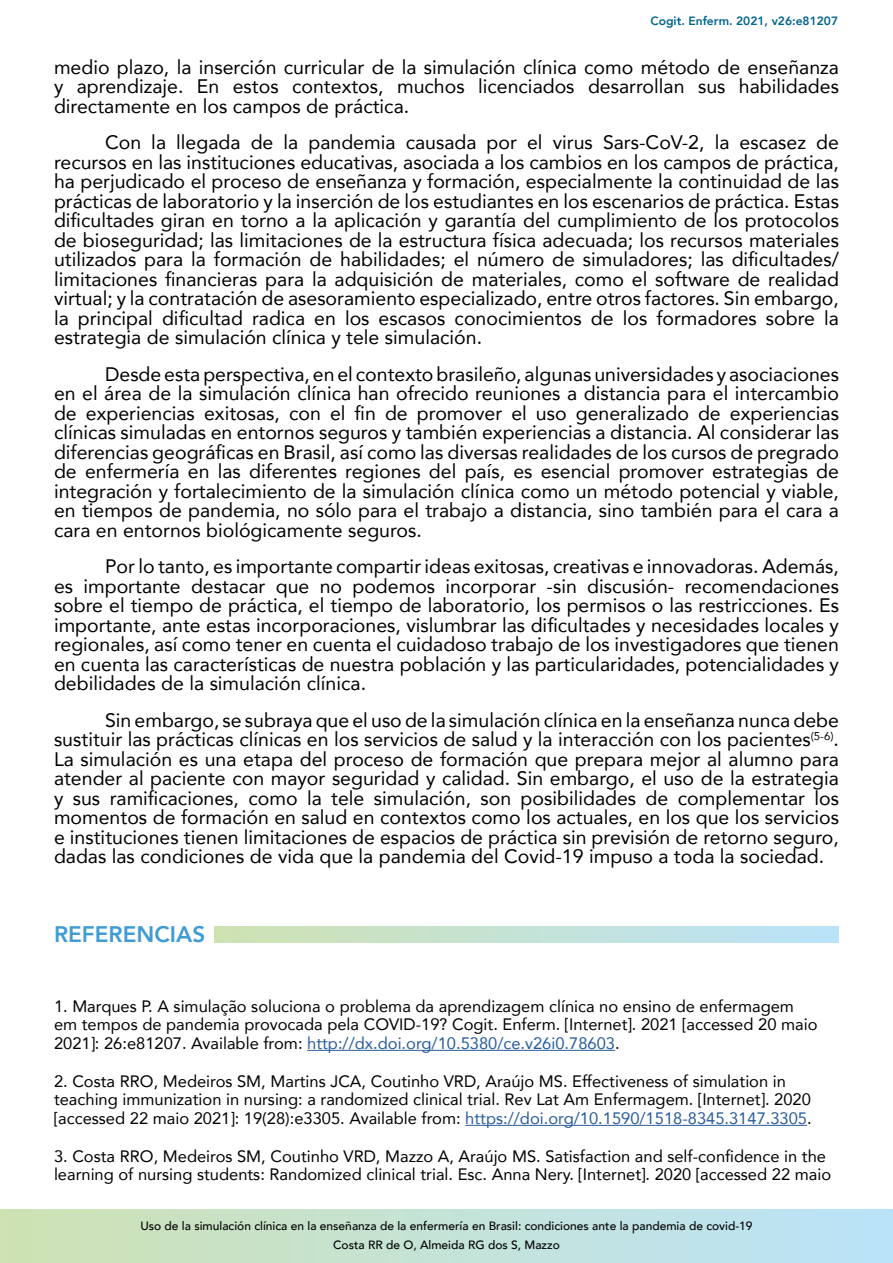
<style>
.page{position:relative;width:893px;height:1263px;background:#fff}
.page>*{position:absolute;margin:0;border:0;box-sizing:border-box;transform-origin:0 0}
.t1{font:800 22.5px "Avenir";color:#409cd4}
.t2{font:19.5px/19.5px "Avenir";color:#000;text-align:justify}
.t3{font:16.5px/18.8px "Avenir";color:#000}
.t4{font:500 12px/18.6px "Avenir";color:#000;text-align:center}
.t5{font:800 12px "Avenir";color:#00658f}
.s1{color:#275b9b}
</style>
<div class="page">
<svg style="left:0;top:1209px;width:893px;height:54px;background:#c4e2d6"></svg>
<div style="left:214px;top:926px;width:625px;height:17px;background:linear-gradient(to right,#cee2b2,#bae3fb)"></div>
<hr style="left:307px;top:1050px;width:308px;height:1px;background:#275b9b">
<hr style="left:465px;top:1125px;width:342px;height:1px;background:#275b9b">
<p class="t5" style="left:650px;top:12px;width:189px">Cogit. Enferm. 2021, v26:e81207</p>
<p class="t2" style="left:54px;top:56px;width:786px">medio plazo, la inserción curricular de la simulación clínica como método de enseñanza y aprendizaje. En estos contextos, muchos licenciados desarrollan sus habilidades directamente en los campos de práctica.</p>
<p class="t2" style="left:54px;top:132px;width:786px;text-indent:51px">Con la llegada de la pandemia causada por el virus Sars-CoV-2, la escasez de recursos en las instituciones educativas, asociada a los cambios en los campos de práctica, ha perjudicado el proceso de enseñanza y formación, especialmente la continuidad de las prácticas de laboratorio y la inserción de los estudiantes en los escenarios de práctica. Estas dificultades giran en torno a la aplicación y garantía del cumplimiento de los protocolos de bioseguridad; las limitaciones de la estructura física adecuada; los recursos materiales utilizados para la formación de habilidades; el número de simuladores; las dificultades/ limitaciones financieras para la adquisición de materiales, como el software de realidad virtual; y la contratación de asesoramiento especializado, entre otros factores. Sin embargo, la principal dificultad radica en los escasos conocimientos de los formadores sobre la estrategia de simulación clínica y tele simulación.</p>
<p class="t2" style="left:54px;top:363px;width:786px;text-indent:51px">Desde esta perspectiva, en el contexto brasileño, algunas universidades y asociaciones en el área de la simulación clínica han ofrecido reuniones a distancia para el intercambio de experiencias exitosas, con el fin de promover el uso generalizado de experiencias clínicas simuladas en entornos seguros y también experiencias a distancia. Al considerar las diferencias geográficas en Brasil, así como las diversas realidades de los cursos de pregrado de enfermería en las diferentes regiones del país, es esencial promover estrategias de integración y fortalecimiento de la simulación clínica como un método potencial y viable, en tiempos de pandemia, no sólo para el trabajo a distancia, sino también para el cara a cara en entornos biológicamente seguros.</p>
<p class="t2" style="left:54px;top:556px;width:786px;text-indent:51px">Por lo tanto, es importante compartir ideas exitosas, creativas e innovadoras. Además, es importante destacar que no podemos incorporar -sin discusión- recomendaciones sobre el tiempo de práctica, el tiempo de laboratorio, los permisos o las restricciones. Es importante, ante estas incorporaciones, vislumbrar las dificultades y necesidades locales y regionales, así como tener en cuenta el cuidadoso trabajo de los investigadores que tienen en cuenta las características de nuestra población y las particularidades, potencialidades y debilidades de la simulación clínica.</p>
<p class="t2" style="left:54px;top:709px;width:786px;text-indent:51px">Sin embargo, se subraya que el uso de la simulación clínica en la enseñanza nunca debe sustituir las prácticas clínicas en los servicios de salud y la interacción con los pacientes<sup>(5-6)</sup>.<br>La simulación es una etapa del proceso de formación que prepara mejor al alumno para atender al paciente con mayor seguridad y calidad. Sin embargo, el uso de la estrategia y sus ramificaciones, como la tele simulación, son posibilidades de complementar los momentos de formación en salud en contextos como los actuales, en los que los servicios e instituciones tienen limitaciones de espacios de práctica sin previsión de retorno seguro, dadas las condiciones de vida que la pandemia del Covid-19 impuso a toda la sociedad.</p>
<p class="t1" style="left:54px;top:917px;width:153px">REFERENCIAS</p>
<p class="t3" style="left:54px;top:996px;width:765px">1. Marques P. A simulação soluciona o problema da aprendizagem clínica no ensino de enfermagem em tempos de pandemia provocada pela COVID-19? Cogit. Enferm. [Internet]. 2021 [accessed 20 maio<br>2021]: 26:e81207. Available from: <span class="s1">http://dx.doi.org/10.5380/ce.v26i0.78603</span>.</p>
<p class="t3" style="left:54px;top:1071px;width:759px">2. Costa RRO, Medeiros SM, Martins JCA, Coutinho VRD, Araújo MS. Effectiveness of simulation in teaching immunization in nursing: a randomized clinical trial. Rev Lat Am Enfermagem. [Internet]. 2020 [accessed 22 maio 2021]: 19(28):e3305. Available from: <span class="s1">https://doi.org/10.1590/1518-8345.3147.3305</span>.</p>
<p class="t3" style="left:54px;top:1146px;width:779px">3. Costa RRO, Medeiros SM, Coutinho VRD, Mazzo A, Araújo MS. Satisfaction and self-confidence in the learning of nursing students: Randomized clinical trial. Esc. Anna Nery. [Internet]. 2020 [accessed 22 maio</p>
<p class="t4" style="left:140px;top:1216px;width:614px">Uso de la simulación clínica en la enseñanza de la enfermería en Brasil: condiciones ante la pandemia de covid-19<br>Costa RR de O, Almeida RG dos S, Mazzo</p>
</div>
